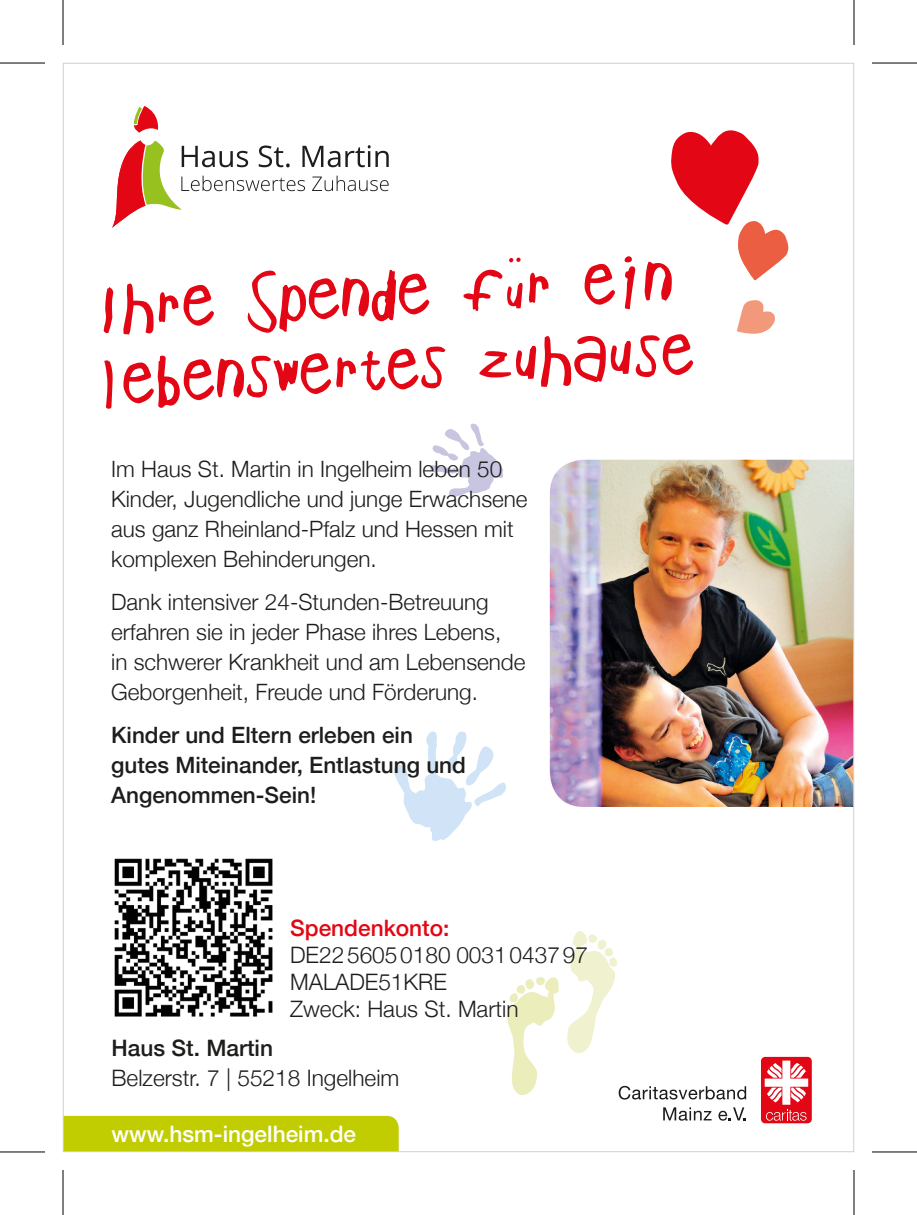
<style>
.page{position:relative;width:917px;height:1215px;background:#fff}
.page>*{position:absolute;margin:0;border:0;box-sizing:border-box;transform-origin:0 0}
.t1{font:61.8px/74.4px "Childs Play Age Seven";color:#e30614}
.t2{font:300 22.8px/27px "Helvetica Neue";color:#1d1d1b}
.t3{font:500 22.8px "Helvetica Neue";color:#fff}
.t4{font:500 22.8px "Helvetica Neue";color:#e30614}
.t5{font:500 22.8px "Helvetica Neue";color:#1d1d1b}
.t6{font:300 22.5px/30px "Helvetica Neue";color:#1d1d1b}
.t7{font:500 22.5px/30px "Helvetica Neue";color:#1d1d1b}
</style>
<div class="page">
<svg style="left:507px;top:977px;width:52px;height:118px"></svg>
<svg style="left:134px;top:106px;width:25px;height:27px"></svg>
<svg style="left:112px;top:140px;width:277px;height:88px"></svg>
<svg style="left:567px;top:931px;width:245px;height:193px"></svg>
<svg style="left:394px;top:731px;width:112px;height:110px"></svg>
<svg style="left:430px;top:423px;width:73px;height:74px"></svg>
<svg style="left:671px;top:130px;width:118px;height:150px"></svg>
<svg style="left:737px;top:300px;width:38px;height:34px"></svg>
<img style="left:114px;top:858px;width:159px;height:159px">
<div style="left:65px;top:1115px;width:334px;height:35px;background:#c1cd00"></div>
<img style="left:550px;top:460px;width:302px;height:347px">
<svg style="left:854px;top:0;width:1px;height:45px"></svg>
<svg style="left:854px;top:1170px;width:1px;height:45px"></svg>
<hr style="left:0;top:62px;width:45px;height:2px;background:#000">
<hr style="left:872px;top:62px;width:45px;height:2px;background:#000">
<hr style="left:0;top:1151px;width:45px;height:1px;background:#000">
<hr style="left:872px;top:1151px;width:45px;height:1px;background:#000">
<hr style="left:62px;top:0;width:2px;height:45px;background:#000">
<hr style="left:62px;top:1170px;width:2px;height:45px;background:#000">
<hr style="left:853px;top:0;width:1px;height:45px;background:#000">
<hr style="left:853px;top:1170px;width:1px;height:45px;background:#000">
<h1 class="t1" style="left:88px;top:274px;width:602px;rotate:-3deg">Ihre Spende für ein lebenswertes Zuhause</h1>
<p class="t6" style="left:111px;top:452px;width:418px">Im Haus St. Martin in Ingelheim leben 50<br>Kinder, Jugendliche und junge Erwachsene aus ganz Rheinland-Pfalz und Hessen mit komplexen Behinderungen.</p>
<p class="t6" style="left:111px;top:585px;width:416px">Dank intensiver 24-Stunden-Betreuung erfahren sie in jeder Phase ihres Lebens,<br>in schwerer Krankheit und am Lebensende Geborgenheit, Freude und Förderung.</p>
<p class="t7" style="left:111px;top:718px;width:356px">Kinder und Eltern erleben ein gutes Miteinander, Entlastung und<br>Angenommen-Sein!</p>
<p class="t4" style="left:290px;top:910px;width:161px">Spendenkonto:</p>
<p class="t2" style="left:290px;top:940px;width:299px">DE22 5605 0180 0031 0437 97<br>MALADE51KRE<br>Zweck: Haus St. Martin</p>
<p class="t5" style="left:112px;top:1029px;width:163px">Haus St. Martin</p>
<p class="t2" style="left:112px;top:1062px;width:289px">Belzerstr. 7 | 55218 Ingelheim</p>
<p class="t3" style="left:112px;top:1115px;width:246px">www.hsm-ingelheim.de</p>
</div>
